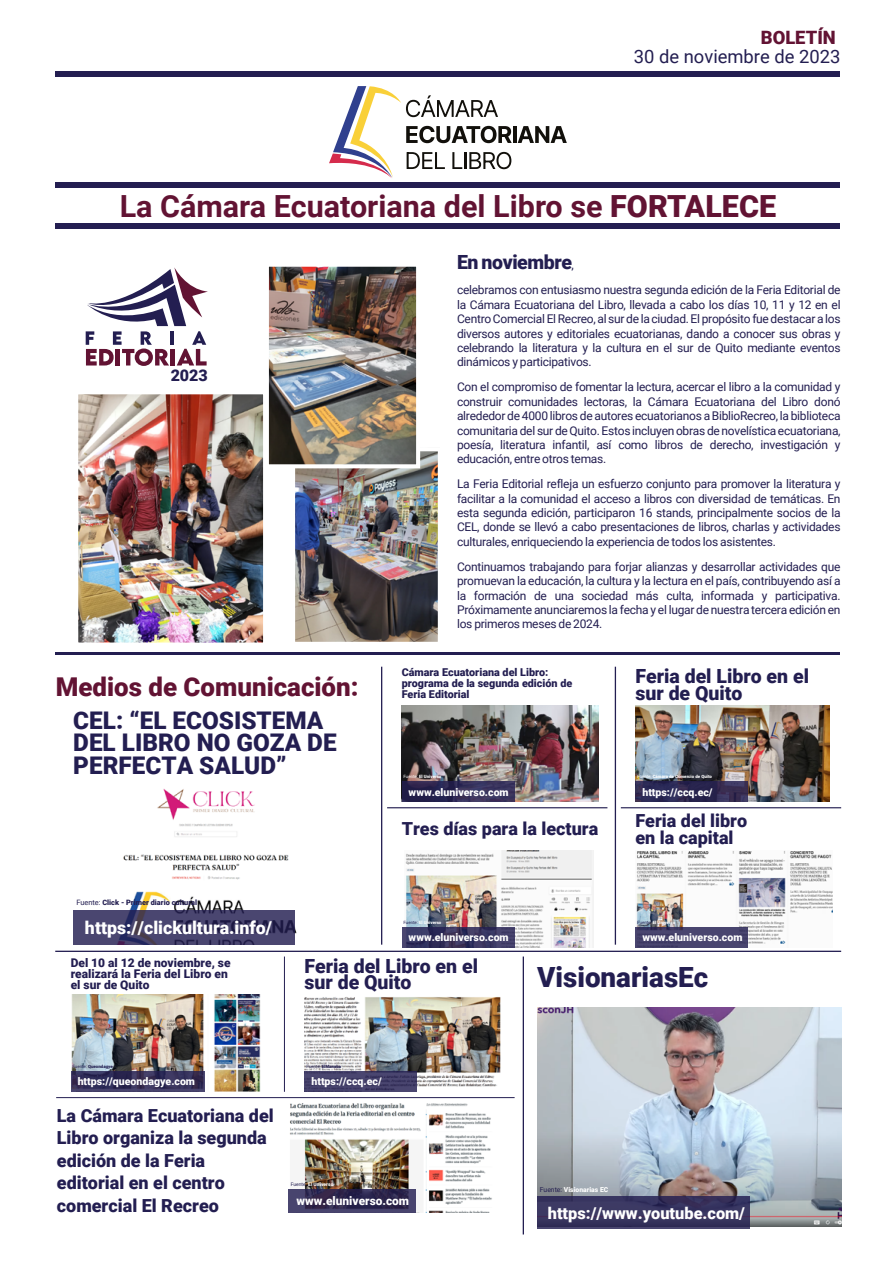
<style>
.page{position:relative;width:893px;height:1263px;background:#fff}
.page>*{position:absolute;margin:0;border:0;box-sizing:border-box;transform-origin:0 0}
.t1{font:700 30.45px "Roboto";color:#621333}
.t2{font:900 27.75px "Roboto";color:#231e51}
.t3{font:900 25.95px "Roboto";color:#621333}
.t4{font:900 24.3px/22.6px "Roboto";color:#231e51}
.t5{font:900 19.5px/16.8px "Roboto";color:#231e51}
.t6{font:900 19.5px "Roboto";letter-spacing:-.02em;color:#231e51}
.t7{font:18.45px "Roboto";color:#231e51}
.t8{font:900 18.45px "Roboto";color:#621333}
.t9{font:900 18px/22.5px "Roboto";color:#231e51}
.t10{font:900 17.7px "Roboto";color:#fff}
.t11{font:900 16.35px "Roboto";color:#fff}
.t12{font:900 16.05px "Roboto";color:#231e51}
.t13{font:12px/14.4px "Roboto";letter-spacing:-.02em;color:#231e51;text-align:justify}
.t14{font:900 12px/10.8px "Roboto";color:#231e51}
.t15{font:900 11.85px "Roboto";color:#fff}
.t16{font:900 10.8px/10.8px "Roboto";color:#231e51}
.t17{font:900 10.65px "Roboto";color:#fff}
.t18{font:900 7.35px "Roboto";color:#231e51}
.t19{font:900 6.75px "Roboto";color:#fff}
.t20{font:900 4.95px "Roboto";color:#fff}
.t21{font:900 4.35px "Roboto";color:#fff}
.t22{font:900 4.35px "Roboto";color:#231e51}
.s1{font-weight:900}
.s2{font-weight:400}
.s3{font-weight:400;font-size:12px}
.s4{font-weight:400;color:#231e51}
</style>
<div class="page">
<div style="left:55px;top:72px;width:785px;height:5px;background:#231e51"></div>
<div style="left:55px;top:224px;width:785px;height:5px;background:#231e51"></div>
<hr style="left:55px;top:652px;width:785px;height:3px;background:#231e51">
<div style="left:55px;top:182px;width:785px;height:6px;background:#231e51"></div>
<hr style="left:513px;top:126px;width:3px;height:17px;background:#12100b">
<svg style="left:518px;top:126px;width:49px;height:17px"></svg>
<svg style="left:329px;top:86px;width:183px;height:92px"></svg>
<svg style="left:86px;top:267px;width:122px;height:99px"></svg>
<img style="left:123px;top:789px;width:174px;height:145px">
<svg style="left:73px;top:910px;width:222px;height:35px;fill:#4a4670"></svg>
<img style="left:402px;top:705px;width:196px;height:97px">
<svg style="left:402px;top:781px;width:113px;height:21px"></svg>
<hr style="left:381px;top:667px;width:1px;height:278px;background:#231e51">
<hr style="left:523px;top:956px;width:1px;height:278px;background:#231e51">
<hr style="left:387px;top:807px;width:220px;height:1px;background:#231e51">
<img style="left:405px;top:850px;width:189px;height:97px">
<svg style="left:402px;top:926px;width:113px;height:21px"></svg>
<img style="left:635px;top:705px;width:194px;height:97px">
<svg style="left:635px;top:781px;width:113px;height:21px;fill:#2c2951"></svg>
<hr style="left:615px;top:667px;width:1px;height:278px;background:#231e51">
<hr style="left:621px;top:807px;width:220px;height:1px;background:#231e51">
<img style="left:636px;top:851px;width:196px;height:93px">
<svg style="left:635px;top:926px;width:113px;height:21px;fill:#49456f"></svg>
<img style="left:71px;top:995px;width:190px;height:97px">
<svg style="left:71px;top:1071px;width:133px;height:21px"></svg>
<hr style="left:56px;top:1097px;width:459px;height:1px;background:#231e51">
<img style="left:537px;top:1007px;width:304px;height:220px">
<div style="left:537px;top:1196px;width:212px;height:32px;background:#383560"></div>
<img style="left:304px;top:997px;width:197px;height:90px">
<svg style="left:304px;top:1071px;width:113px;height:21px;fill:#46416b"></svg>
<hr style="left:284px;top:956px;width:1px;height:136px;background:#231e51">
<hr style="left:55px;top:951px;width:786px;height:1px;background:#231e51">
<img style="left:289px;top:1103px;width:203px;height:109px">
<svg style="left:289px;top:1189px;width:127px;height:23px"></svg>
<img style="left:296px;top:452px;width:141px;height:189px">
<img style="left:79px;top:395px;width:183px;height:247px">
<div style="left:291px;top:447px;width:151px;height:199px;border:4px solid #fff"></div>
<div style="left:73px;top:389px;width:195px;height:259px;border:5px solid #fff"></div>
<img style="left:270px;top:268px;width:145px;height:195px">
<div style="left:265px;top:263px;width:155px;height:205px;border:4px solid #fff"></div>
<h3 class="t8" style="left:761px;top:24px;width:76px">BOLETÍN</h3>
<h3 class="t7" style="left:634px;top:44px;width:208px">30 de noviembre de 2023</h3>
<h1 class="t1" style="left:120px;top:185px;width:658px">La Cámara Ecuatoriana del Libro se <span class="s1">FORTALECE</span></h1>
<h3 class="t12" style="left:171px;top:364px;width:39px">2023</h3>
<h3 class="t3" style="left:56px;top:669px;width:304px">Medios de Comunicación:</h3>
<h3 class="t4" style="left:73px;top:708px;width:265px">CEL: “EL ECOSISTEMA<br>DEL LIBRO NO GOZA DE<br>PERFECTA SALUD”</h3>
<p class="t18" style="left:76px;top:897px;width:122px"><span class="s2">Fuente:</span> Click - Primer diario cultural</p>
<h3 class="t10" style="left:85px;top:915px;width:189px">https://clickultura.info/</h3>
<h3 class="t6" style="left:457px;top:249px;width:118px">En noviembre<span class="s3">,</span></h3>
<p class="t13" style="left:457px;top:282px;width:385px">celebramos con entusiasmo nuestra segunda edición de la Feria Editorial de la Cámara Ecuatoriana del Libro, llevada a cabo los días 10, 11 y 12 en el Centro Comercial El Recreo, al sur de la ciudad. El propósito fue destacar a los diversos autores y editoriales ecuatorianas, dando a conocer sus obras y celebrando la literatura y la cultura en el sur de Quito mediante eventos dinámicos y participativos.</p>
<p class="t13" style="left:457px;top:379px;width:385px">Con el compromiso de fomentar la lectura, acercar el libro a la comunidad y construir comunidades lectoras, la Cámara Ecuatoriana del Libro donó alrededor de 4000 libros de autores ecuatorianos a BiblioRecreo, la biblioteca comunitaria del sur de Quito. Estos incluyen obras de novelística ecuatoriana, poesía, literatura infantil, así como libros de derecho, investigación y educación, entre otros temas.</p>
<p class="t13" style="left:457px;top:476px;width:385px">La Feria Editorial refleja un esfuerzo conjunto para promover la literatura y facilitar a la comunidad el acceso a libros con diversidad de temáticas. En esta segunda edición, participaron 16 stands, principalmente socios de la CEL, donde se llevó a cabo presentaciones de libros, charlas y actividades culturales, enriqueciendo la experiencia de todos los asistentes.</p>
<p class="t13" style="left:457px;top:559px;width:385px">Continuamos trabajando para forjar alianzas y desarrollar actividades que promuevan la educación, la cultura y la lectura en el país, contribuyendo así a la formación de una sociedad más culta, informada y participativa.<br>Próximamente anunciaremos la fecha y el lugar de nuestra tercera edición en los primeros meses de 2024.</p>
<p class="t16" style="left:402px;top:667px;width:172px">Cámara Ecuatoriana del Libro: programa de la segunda edición de<br>Feria Editorial</p>
<h3 class="t5" style="left:635px;top:667px;width:175px">Feria del Libro en el sur de Quito</h3>
<p class="t21" style="left:404px;top:774px;width:39px"><span class="s2">Fuente:</span> El Universo</p>
<p class="t21" style="left:637px;top:774px;width:76px"><span class="s2">Fuente:</span> Cámara de Comercio de Quito</p>
<p class="t17" style="left:409px;top:784px;width:102px">www.eluniverso.com</p>
<p class="t17" style="left:642px;top:784px;width:72px">https://ccq.ec/</p>
<h3 class="t9" style="left:402px;top:817px;width:198px">Tres días para la lectura</h3>
<h3 class="t9" style="left:635px;top:812px;width:113px;line-height:16.5px">Feria del libro en la capital</h3>
<p class="t21" style="left:404px;top:919px;width:39px"><span class="s4">Fuente:</span> El Universo</p>
<p class="t21" style="left:637px;top:919px;width:39px"><span class="s4">Fuente:</span> El Universo</p>
<p class="t17" style="left:409px;top:930px;width:102px">www.eluniverso.com</p>
<p class="t17" style="left:642px;top:930px;width:102px">www.eluniverso.com</p>
<p class="t14" style="left:71px;top:957px;width:161px">Del 10 al 12 de noviembre, se realizará la Feria del Libro en el sur de Quito</p>
<h3 class="t5" style="left:304px;top:956px;width:175px">Feria del Libro en el sur de Quito</h3>
<h2 class="t2" style="left:537px;top:958px;width:173px">VisionariasEc</h2>
<p class="t22" style="left:73px;top:1063px;width:42px"><span class="s2">Fuente:</span> Queondagye</p>
<p class="t22" style="left:306px;top:1063px;width:36px"><span class="s2">Fuente:</span> ElManaba</p>
<p class="t17" style="left:78px;top:1074px;width:119px">https://queondagye.com</p>
<p class="t17" style="left:311px;top:1074px;width:72px">https://ccq.ec/</p>
<h3 class="t9" style="left:57px;top:1103px;width:218px">La Cámara Ecuatoriana del<br>Libro organiza la segunda edición de la Feria editorial en el centro comercial El Recreo</h3>
<p class="t20" style="left:291px;top:1181px;width:44px"><span class="s4">Fuente:</span> El Universo</p>
<p class="t15" style="left:297px;top:1193px;width:114px">www.eluniverso.com</p>
<p class="t19" style="left:540px;top:1185px;width:70px"><span class="s4">Fuente:</span> Visionarias EC</p>
<h3 class="t11" style="left:548px;top:1201px;width:199px">https://www.youtube.com/</h3>
</div>
